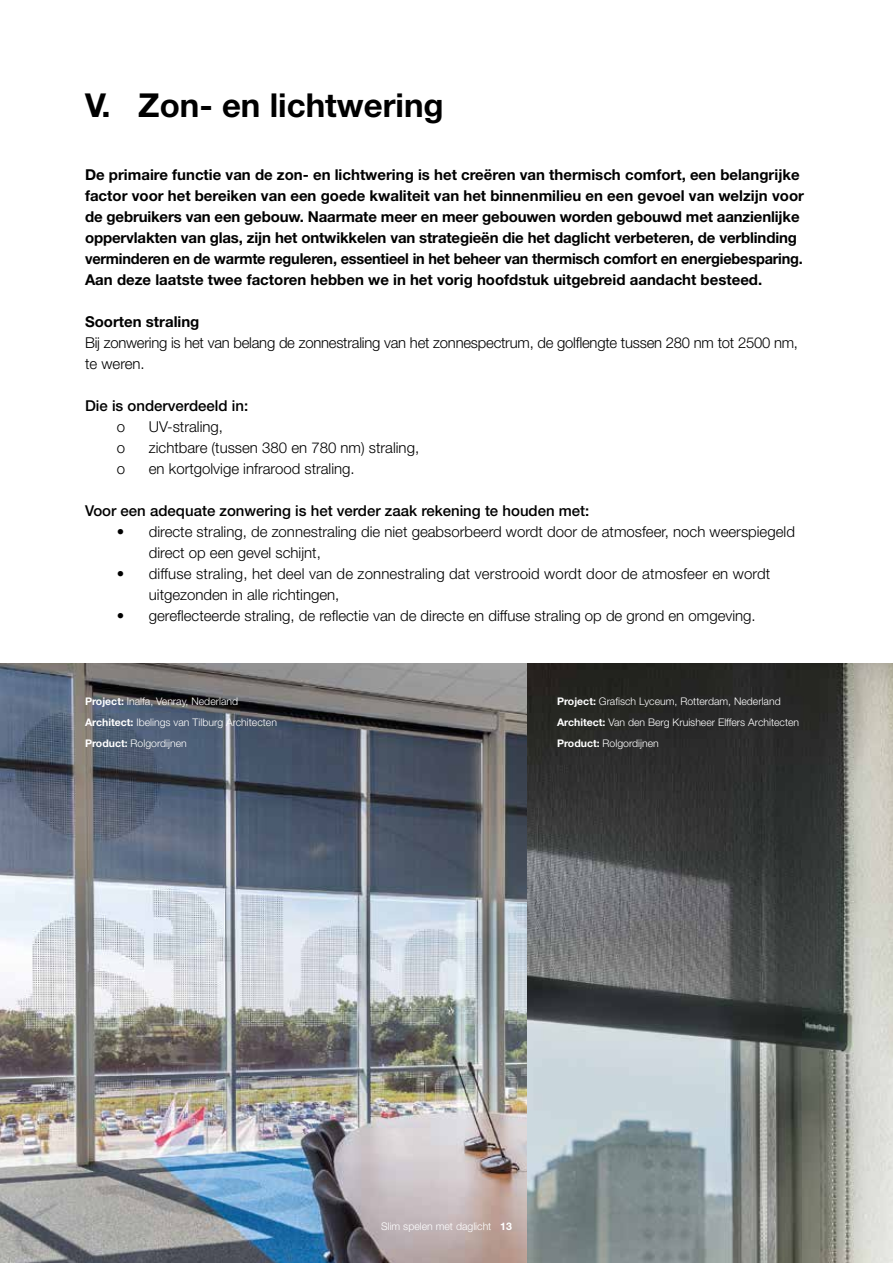
<style>
.page{position:relative;width:893px;height:1263px;background:#fff}
.page>*{position:absolute;margin:0;border:0;box-sizing:border-box;transform-origin:0 0}
.t1{font:700 33px "Helvetica Neue LT Std";color:#000}
.t2{font:700 15px/21px "Helvetica Neue LT Std";letter-spacing:-.01em;color:#000}
.t3{font:300 15px/21px "Helvetica Neue LT Std";color:#000}
.t4{font:500 15px "Helvetica Neue LT Std";color:#000}
.t5{font:300 10.5px/21px "Helvetica Neue LT Std";color:#fff}
.s1{font-weight:700}
</style>
<div class="page">
<img style="left:0;top:663px;width:893px;height:600px">
<h1 class="t1" style="left:85px;top:85px;width:360px">V. Zon- en lichtwering</h1>
<p class="t2" style="left:85px;top:164px;width:720px">De primaire functie van de zon- en lichtwering is het creëren van thermisch comfort, een belangrijke factor voor het bereiken van een goede kwaliteit van het binnenmilieu en een gevoel van welzijn voor de gebruikers van een gebouw. Naarmate meer en meer gebouwen worden gebouwd met aanzienlijke oppervlakten van glas, zijn het ontwikkelen van strategieën die het daglicht verbeteren, de verblinding verminderen en de warmte reguleren, essentieel in het beheer van thermisch comfort en energiebesparing.<br>Aan deze laatste twee factoren hebben we in het vorig hoofdstuk uitgebreid aandacht besteed.</p>
<p class="t2" style="left:85px;top:311px;width:116px">Soorten straling</p>
<p class="t3" style="left:85px;top:332px;width:714px">Bij zonwering is het van belang de zonnestraling van het zonnespectrum, de golflengte tussen 280 nm tot 2500 nm, te weren.</p>
<p class="t4" style="left:85px;top:397px;width:165px">Die is onderverdeeld in:</p>
<p class="t3" style="left:117px;top:416px;width:10px">o</p>
<p class="t3" style="left:149px;top:416px;width:76px">UV-straling,</p>
<p class="t3" style="left:117px;top:437px;width:10px">o</p>
<p class="t3" style="left:149px;top:437px;width:272px">zichtbare (tussen 380 en 780 nm) straling,</p>
<p class="t3" style="left:117px;top:458px;width:10px">o</p>
<p class="t3" style="left:149px;top:458px;width:207px">en kortgolvige infrarood straling.</p>
<p class="t4" style="left:85px;top:502px;width:506px">Voor een adequate zonwering is het verder zaak rekening te houden met:</p>
<p class="t3" style="left:149px;top:521px;width:648px;text-indent:-32px">• directe straling, de zonnestraling die niet geabsorbeerd wordt door de atmosfeer, noch weerspiegeld direct op een gevel schijnt,</p>
<p class="t3" style="left:149px;top:563px;width:623px;text-indent:-32px">• diffuse straling, het deel van de zonnestraling dat verstrooid wordt door de atmosfeer en wordt uitgezonden in alle richtingen,</p>
<p class="t3" style="left:117px;top:605px;width:640px">• gereflecteerde straling, de reflectie van de directe en diffuse straling op de grond en omgeving.</p>
<p class="t5" style="left:85px;top:691px;width:194px"><span class="s1">Project:</span> Inalfa, Venray, Nederland<br><span class="s1">Architect:</span> Ibelings van Tilburg Architecten<br><span class="s1">Product:</span> Rolgordijnen</p>
<p class="t5" style="left:557px;top:691px;width:244px"><span class="s1">Project:</span> Grafisch Lyceum, Rotterdam, Nederland<br><span class="s1">Architect:</span> Van den Berg Kruisheer Elffers Architecten<br><span class="s1">Product:</span> Rolgordijnen</p>
<p class="t5" style="left:381px;top:1216px;width:132px">Slim spelen met daglicht <span class="s1">13</span></p>
</div>
